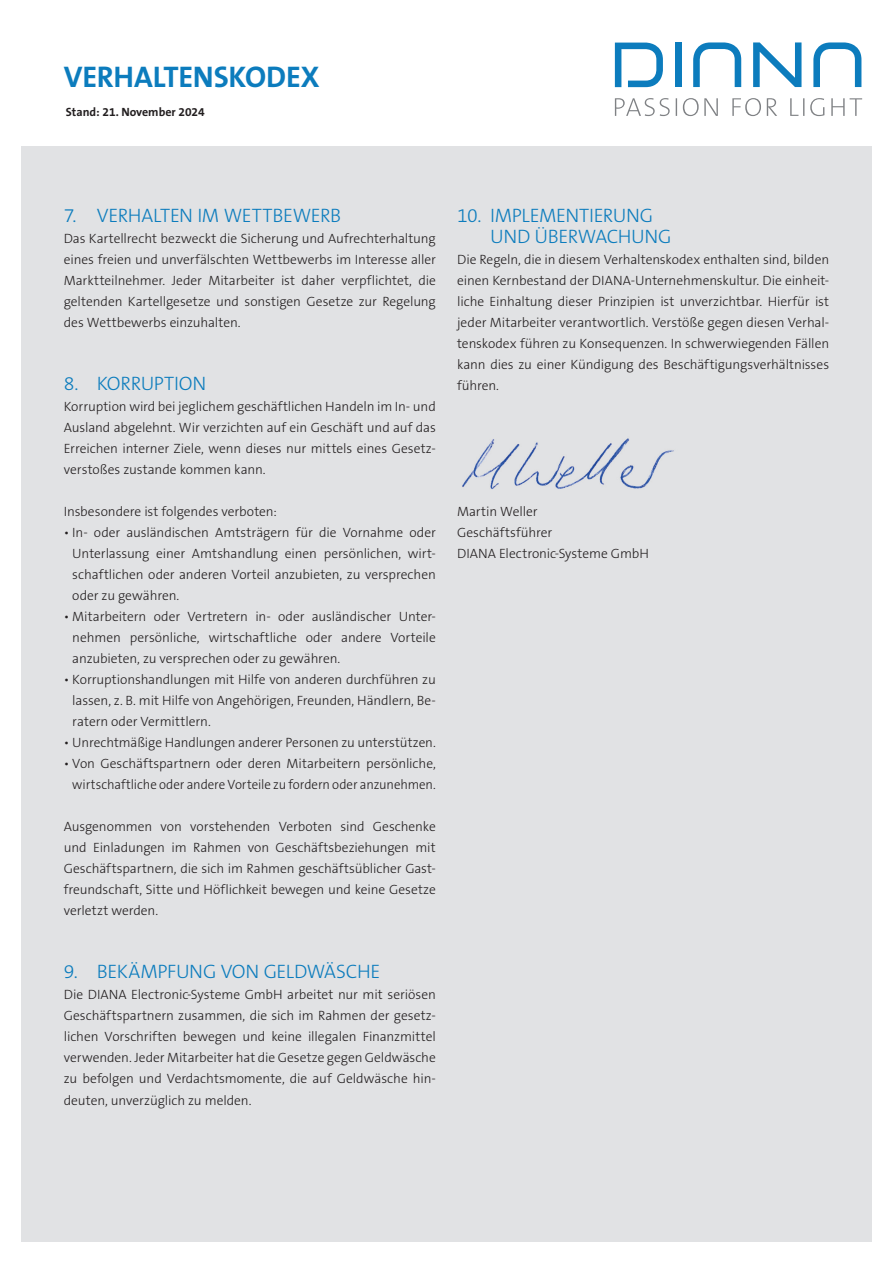
<style>
.page{position:relative;width:893px;height:1263px;background:#fff}
.page>*{position:absolute;margin:0;border:0;box-sizing:border-box;transform-origin:0 0}
.t1{font:700 30px "The Sans B7";letter-spacing:-.005em;color:#0c7cbd}
.t2{font:300 19.5px/21px "The Sans B3";letter-spacing:-.02em;color:#0c7cbd}
.t3{font:300 13.5px/21px "The Sans B3";letter-spacing:-.005em;color:#231f20;text-align:justify}
.t4{font:700 12px "The Sans B7";color:#231f20}
</style>
<div class="page">
<svg style="left:615px;top:98px;width:247px;height:18px"></svg>
<svg style="left:615px;top:43px;width:48px;height:44px"></svg>
<div style="left:675px;top:42px;width:6px;height:45px;background:#0c7cbd"></div>
<svg style="left:693px;top:42px;width:48px;height:45px"></svg>
<svg style="left:813px;top:42px;width:48px;height:45px"></svg>
<svg style="left:753px;top:42px;width:48px;height:45px"></svg>
<div style="left:21px;top:147px;width:851px;height:1095px;background:#e1e2e4"></div>
<img style="left:462px;top:438px;width:212px;height:52px">
<h1 class="t1" style="left:64px;top:61px;width:257px">VERHALTENSKODEX</h1>
<p class="t4" style="left:66px;top:106px;width:140px">Stand: 21. November 2024</p>
<h2 class="t2" style="left:64px;top:206px;width:279px">7. VERHALTEN IM WETTBEWERB</h2>
<p class="t3" style="left:64px;top:229px;width:374px">Das Kartellrecht bezweckt die Sicherung und Aufrechterhaltung eines freien und unverfälschten Wettbewerbs im Interesse aller Marktteilnehmer. Jeder Mitarbeiter ist daher verpflichtet, die geltenden Kartellgesetze und sonstigen Gesetze zur Regelung des Wettbewerbs einzuhalten.</p>
<h2 class="t2" style="left:64px;top:374px;width:144px">8. KORRUPTION</h2>
<p class="t3" style="left:64px;top:397px;width:374px">Korruption wird bei jeglichem geschäftlichen Handeln im In- und Ausland abgelehnt. Wir verzichten auf ein Geschäft und auf das Erreichen interner Ziele, wenn dieses nur mittels eines Gesetz&shy;verstoßes zustande kommen kann.</p>
<p class="t3" style="left:64px;top:502px;width:215px">Insbesondere ist folgendes verboten:</p>
<p class="t3" style="left:72px;top:523px;width:365px;text-indent:-9px">• In- oder ausländischen Amtsträgern für die Vornahme oder Unterlassung einer Amtshandlung einen persönlichen, wirt&shy;schaftlichen oder anderen Vorteil anzubieten, zu versprechen oder zu gewähren.</p>
<p class="t3" style="left:72px;top:607px;width:365px;text-indent:-9px">• Mitarbeitern oder Vertretern in- oder ausländischer Unter&shy;nehmen persönliche, wirtschaftliche oder andere Vorteile anzubieten, zu versprechen oder zu gewähren.</p>
<p class="t3" style="left:72px;top:670px;width:365px;text-indent:-9px">• Korruptionshandlungen mit Hilfe von anderen durchführen zu lassen, z. B. mit Hilfe von Angehörigen, Freunden, Händlern, Be&shy;ratern oder Vermittlern.</p>
<p class="t3" style="left:64px;top:733px;width:373px">• Unrechtmäßige Handlungen anderer Personen zu unterstützen.</p>
<p class="t3" style="left:64px;top:754px;width:374px;text-align:right">• Von Geschäftspartnern oder deren Mitarbeitern persönliche, wirtschaftliche oder andere Vorteile zu fordern oder anzunehmen.</p>
<p class="t3" style="left:64px;top:817px;width:374px">Ausgenommen von vorstehenden Verboten sind Geschenke und Einladungen im Rahmen von Geschäftsbeziehungen mit Geschäftspartnern, die sich im Rahmen geschäftsüblicher Gast&shy;freundschaft, Sitte und Höflichkeit bewegen und keine Gesetze verletzt werden.</p>
<h2 class="t2" style="left:64px;top:962px;width:318px">9. BEKÄMPFUNG VON GELDWÄSCHE</h2>
<p class="t3" style="left:64px;top:985px;width:374px">Die DIANA Electronic-Systeme GmbH arbeitet nur mit seriösen Geschäftspartnern zusammen, die sich im Rahmen der gesetz&shy;lichen Vorschriften bewegen und keine illegalen Finanzmittel verwenden. Jeder Mitarbeiter hat die Gesetze gegen Geld wäsche zu befolgen und Verdachtsmomente, die auf Geldwäsche hin&shy;deuten, unverzüglich zu melden.</p>
<h2 class="t2" style="left:490px;top:206px;width:183px;text-indent:-33px">10. IMPLEMENTIERUNG<br>UND ÜBERWACHUNG</h2>
<p class="t3" style="left:457px;top:250px;width:374px">Die Regeln, die in diesem Verhaltenskodex enthalten sind, bilden einen Kernbestand der DIANA-Unternehmenskultur. Die einheit&shy;liche Einhaltung dieser Prinzipien ist unverzichtbar. Hierfür ist jeder Mitarbeiter verantwortlich. Verstöße gegen diesen Verhal&shy;tenskodex führen zu Konsequenzen. In schwerwiegenden Fällen kann dies zu einer Kündigung des Beschäftigungsverhältnisses führen.</p>
<p class="t3" style="left:457px;top:502px;width:193px;text-align:left">Martin Weller<br>Geschäftsführer<br>DIANA Electronic-Systeme GmbH</p>
</div>
